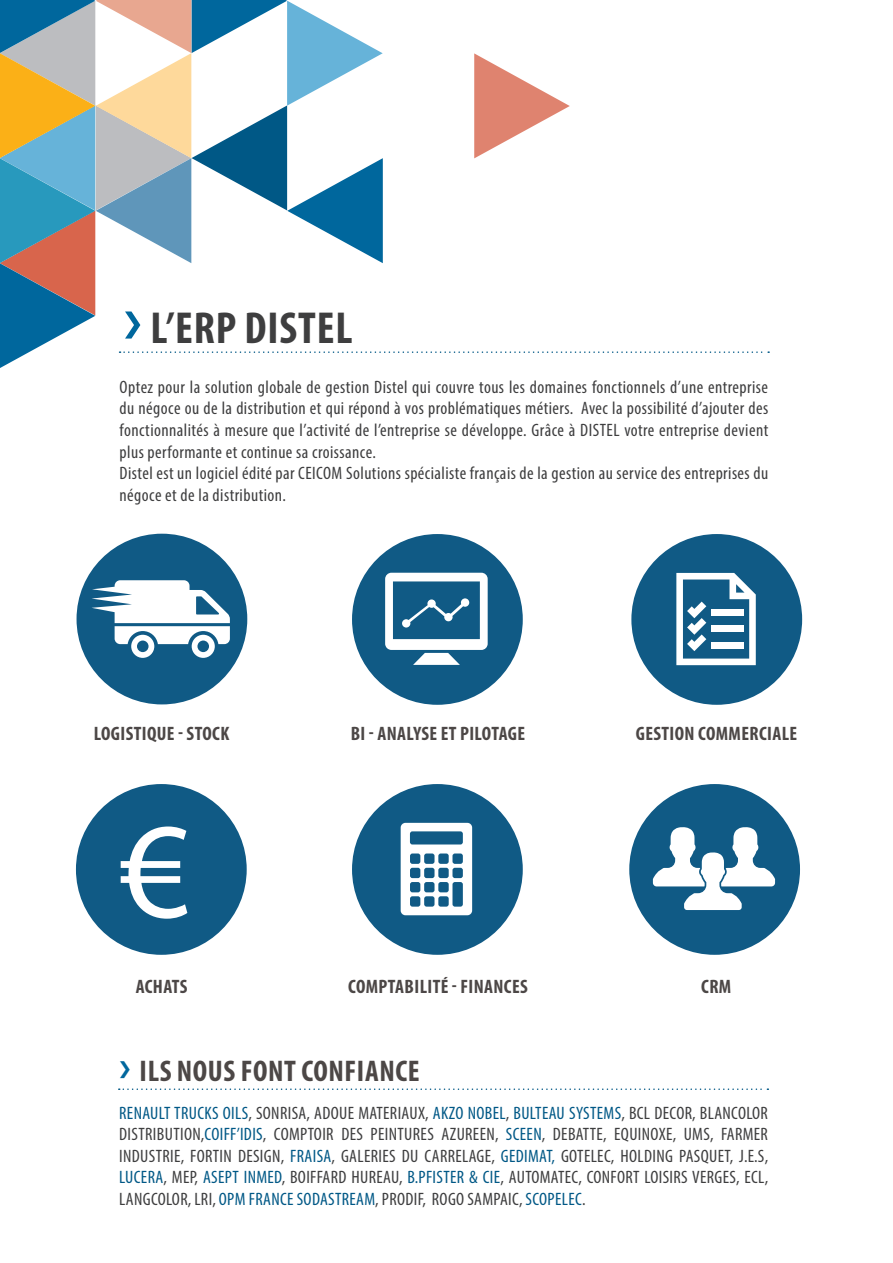
<style>
.page{position:relative;width:893px;height:1263px;background:#fff}
.page>*{position:absolute;margin:0;border:0;box-sizing:border-box;transform-origin:0 0}
.t1{font:700 condensed 45px "Myriad Pro";letter-spacing:.02em;color:#3e3e3f}
.t2{font:700 condensed 30px "Myriad Pro";letter-spacing:.02em;color:#4c4746}
.t3{font:700 condensed 19.5px "Myriad Pro";letter-spacing:.02em;color:#4c4746}
.t4{font:condensed 18px/21.6px "Myriad Pro";letter-spacing:.025em;color:#3e3e3f}
.s1{font-weight:600;font-stretch:normal;font-size:72px;color:#00679d}
.s2{font-weight:600;font-stretch:normal;font-size:45px;color:#00679d}
.s3{color:#005886}
</style>
<div class="page">
<svg style="left:0;top:0;width:769px;height:368px"></svg>
<div style="left:77px;top:534px;width:170px;height:170px;background:#105a85;border-radius:50%"></div>
<svg style="left:92px;top:580px;width:138px;height:78px"></svg>
<div style="left:76px;top:784px;width:171px;height:171px;background:#105a85;border-radius:50%"></div>
<svg style="left:121px;top:826px;width:66px;height:93px"></svg>
<div style="left:352px;top:534px;width:171px;height:171px;background:#105a85;border-radius:50%"></div>
<svg style="left:385px;top:573px;width:103px;height:92px"></svg>
<div style="left:352px;top:784px;width:171px;height:171px;background:#105a85;border-radius:50%"></div>
<svg style="left:401px;top:823px;width:71px;height:92px"></svg>
<div style="left:631px;top:534px;width:171px;height:171px;background:#105a85;border-radius:50%"></div>
<svg style="left:676px;top:573px;width:80px;height:92px"></svg>
<div style="left:712px;top:625px;width:32px;height:7px;background:#fff"></div>
<div style="left:712px;top:642px;width:32px;height:6px;background:#fff"></div>
<div style="left:629px;top:784px;width:171px;height:171px;background:#105a85;border-radius:50%"></div>
<svg style="left:653px;top:827px;width:122px;height:83px"></svg>
<svg style="left:119px;top:1088px;width:649px;height:2px"></svg>
<h1 class="t1" style="left:123px;top:300px;width:231px"><span class="s1">›</span> L’ERP DISTEL</h1>
<p class="t4" style="left:120px;top:376px;width:650px">Optez pour la solution globale de gestion Distel qui couvre tous les domaines fonctionnels d’une entreprise du négoce ou de la distribution et qui répond à vos problématiques métiers. Avec la possibilité d’ajouter des fonctionnalités à mesure que l’activité de l’entreprise se développe. Grâce à DISTEL votre entreprise devient plus performante et continue sa croissance.<br>Distel est un logiciel édité par CEICOM Solutions spécialiste français de la gestion au service des entreprises du négoce et de la distribution.</p>
<p class="t3" style="left:94px;top:722px;width:137px">LOGISTIQUE - STOCK</p>
<p class="t3" style="left:351px;top:722px;width:176px">BI - ANALYSE ET PILOTAGE</p>
<p class="t3" style="left:636px;top:722px;width:163px">GESTION COMMERCIALE</p>
<p class="t3" style="left:136px;top:974px;width:53px">ACHATS</p>
<p class="t3" style="left:348px;top:974px;width:181px">COMPTABILITÉ - FINANCES</p>
<p class="t3" style="left:701px;top:974px;width:32px">CRM</p>
<h2 class="t2" style="left:119px;top:1052px;width:302px"><span class="s2">›</span> ILS NOUS FONT CONFIANCE</h2>
<p class="t4" style="left:119px;top:1101px;width:650px;text-align:justify"><span class="s3">RENAULT TRUCKS OILS</span>, SONRISA, ADOUE MATERIAUX, <span class="s3">AKZO NOBEL</span>, <span class="s3">BULTEAU SYSTEMS</span>, BCL DECOR, BLANCOLOR DISTRIBUTION,<span class="s3">COIFF’IDIS</span>, COMPTOIR DES PEINTURES AZUREEN, <span class="s3">SCEEN</span>, DEBATTE, EQUINOXE, UMS, FARMER INDUSTRIE, FORTIN DESIGN, <span class="s3">FRAISA</span>, GALERIES DU CARRELAGE, <span class="s3">GEDIMAT,</span> GOTELEC, HOLDING PASQUET, J.E.S, <span class="s3">LUCERA</span>, MEP, <span class="s3">ASEPT INMED</span>, BOIFFARD HUREAU, <span class="s3">B.PFISTER &amp; CIE</span>, AUTOMATEC, CONFORT LOISIRS VERGES, ECL, LANGCOLOR, LRI, <span class="s3">OPM FRANCE SODASTREAM</span>, PRODIF, ROGO SAMPAIC, <span class="s3">SCOPELEC</span>.</p>
</div>
